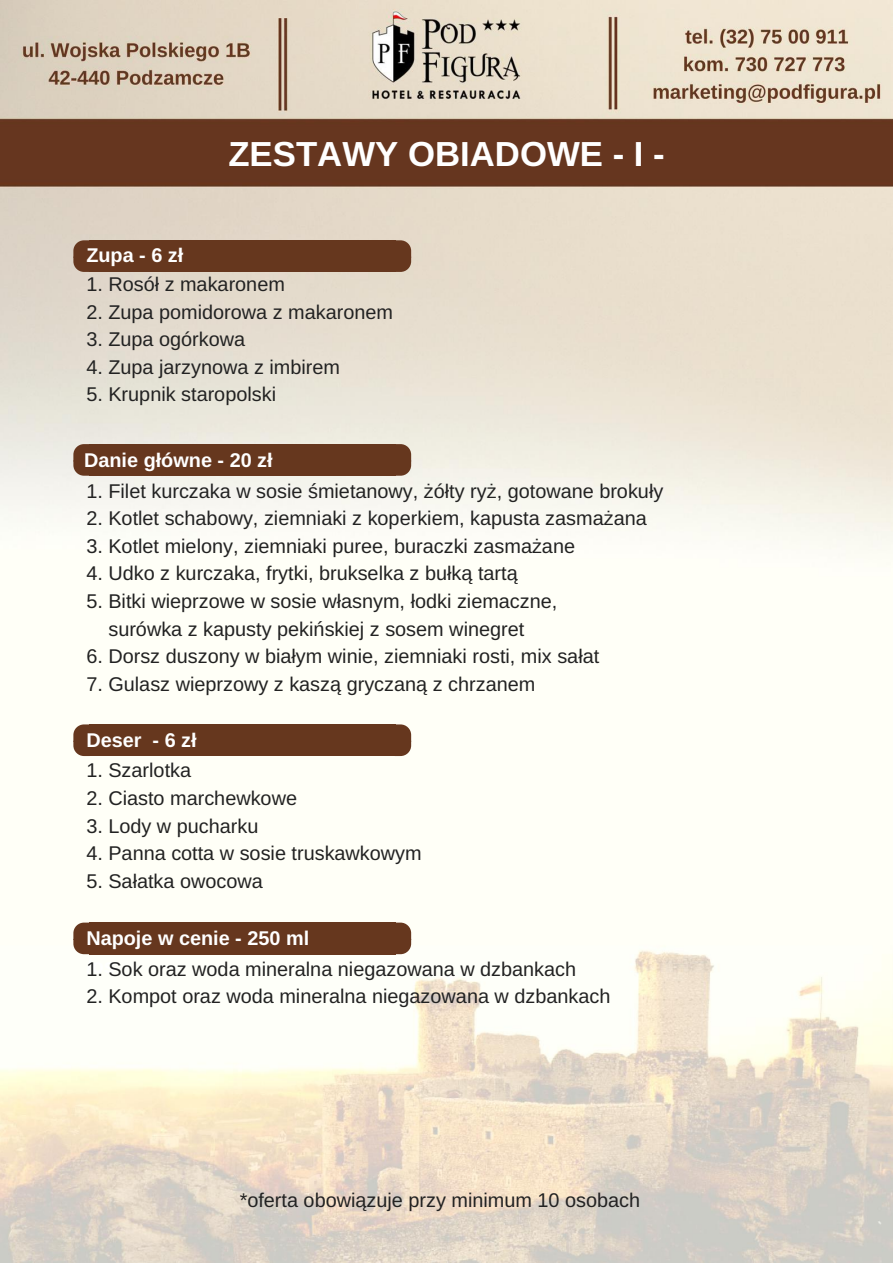
<style>
.page{position:relative;width:893px;height:1263px;background:#fff}
.page>*{position:absolute;margin:0;border:0;box-sizing:border-box;transform-origin:0 0}
.t1{font:700 34.8px "Arimo";color:#fff}
.t2{font:19.88px/27.6px "Arimo";color:#222;text-align:center}
.t3{font:700 19.88px "Arimo";color:#fff}
.s1{font-family:"Liberation Sans"}
.s2{font-weight:700;color:#fff}
</style>
<div class="page">
<img style="left:0;top:1px;width:893px;height:1262px">
<div style="left:89px;top:240px;width:306px;height:18px;background:#66371e"></div>
<div style="left:89px;top:257px;width:306px;height:15px;background:#66371e"></div>
<svg style="left:73px;top:240px;width:16px;height:32px"></svg>
<svg style="left:395px;top:240px;width:16px;height:32px"></svg>
<div style="left:89px;top:444px;width:306px;height:17px;background:#66371e"></div>
<div style="left:89px;top:460px;width:306px;height:16px;background:#66371e"></div>
<svg style="left:73px;top:444px;width:16px;height:32px"></svg>
<svg style="left:395px;top:444px;width:16px;height:32px"></svg>
<div style="left:89px;top:724px;width:306px;height:18px;background:#66371e"></div>
<div style="left:89px;top:741px;width:306px;height:15px;background:#66371e"></div>
<svg style="left:73px;top:724px;width:16px;height:32px"></svg>
<svg style="left:395px;top:724px;width:16px;height:32px"></svg>
<div style="left:89px;top:922px;width:306px;height:18px;background:#66371e"></div>
<div style="left:89px;top:939px;width:306px;height:15px;background:#66371e"></div>
<svg style="left:73px;top:922px;width:16px;height:32px"></svg>
<svg style="left:395px;top:922px;width:16px;height:32px"></svg>
<h1 class="t1" style="left:228px;top:134px;width:438px">ZESTAWY OBIADOWE - I -</h1>
<p class="t3" style="left:86px;top:244px;width:99px">Zupa - 6 z<span class="s1">ł</span></p>
<p class="t2" style="left:86px;top:270px;width:200px">1. Rosó<span class="s1">ł</span> z makaronem</p>
<p class="t2" style="left:86px;top:298px;width:308px">2. Zupa pomidorowa z makaronem</p>
<p class="t2" style="left:86px;top:325px;width:160px">3. Zupa ogórkowa</p>
<p class="t2" style="left:86px;top:353px;width:255px">4. Zupa jarzynowa z imbirem</p>
<p class="t2" style="left:86px;top:381px;width:191px">5. Krupnik staropolski</p>
<p class="t3" style="left:84px;top:449px;width:190px">Danie g<span class="s1">ł</span>ówne - 20 z<span class="s1">ł</span></p>
<p class="t2" style="left:86px;top:477px;width:578px">1. Filet kurczaka w sosie <span class="s1">ś</span>mietanowy, <span class="s1">ż</span>ó<span class="s1">ł</span>ty ry<span class="s1">ż</span>, gotowane broku<span class="s1">ł</span>y</p>
<p class="t2" style="left:86px;top:504px;width:562px">2. Kotlet schabowy, ziemniaki z koperkiem, kapusta zasma<span class="s1">ż</span>ana</p>
<p class="t2" style="left:86px;top:532px;width:490px">3. Kotlet mielony, ziemniaki puree, buraczki zasma<span class="s1">ż</span>ane</p>
<p class="t2" style="left:86px;top:560px;width:433px">4. Udko z kurczaka, frytki, brukselka z bu<span class="s1">ł</span>k<span class="s1">ą</span> tart<span class="s1">ą</span></p>
<p class="t2" style="left:86px;top:587px;width:473px">5. Bitki wieprzowe w sosie w<span class="s1">ł</span>asnym, <span class="s1">ł</span>odki ziemaczne, surówka z kapusty peki<span class="s1">ń</span>skiej z sosem winegret</p>
<p class="t2" style="left:86px;top:642px;width:514px">6. Dorsz duszony w bia<span class="s1">ł</span>ym winie, ziemniaki rosti, mix sa<span class="s1">ł</span>at</p>
<p class="t2" style="left:86px;top:670px;width:451px">7. Gulasz wieprzowy z kasz<span class="s1">ą</span> gryczan<span class="s1">ą</span> z chrzanem</p>
<p class="t3" style="left:86px;top:729px;width:112px">Deser - 6 z<span class="s1">ł</span></p>
<p class="t2" style="left:86px;top:757px;width:106px">1. Szarlotka</p>
<p class="t2" style="left:86px;top:784px;width:212px">2. Ciasto marchewkowe</p>
<p class="t2" style="left:86px;top:812px;width:174px">3. Lody w pucharku</p>
<p class="t2" style="left:86px;top:839px;width:337px">4. Panna cotta w sosie truskawkowym</p>
<p class="t2" style="left:86px;top:867px;width:178px">5. Sa<span class="s1">ł</span>atka owocowa</p>
<p class="t2" style="left:86px;top:923px;width:491px;line-height:30.4px;text-align:left"><span class="s2">Napoje w cenie - 250 ml<br>/</span>1<span class="s2">o</span>.<span class="s2">s</span>Sok oraz woda mineralna niegazowana w dzbankach</p>
<p class="t2" style="left:86px;top:982px;width:526px">2. Kompot oraz woda mineralna niegazowana w dzbankach</p>
<p class="t2" style="left:240px;top:1186px;width:402px">*oferta obowi<span class="s1">ą</span>zuje przy minimum 10 osobach</p>
</div>
